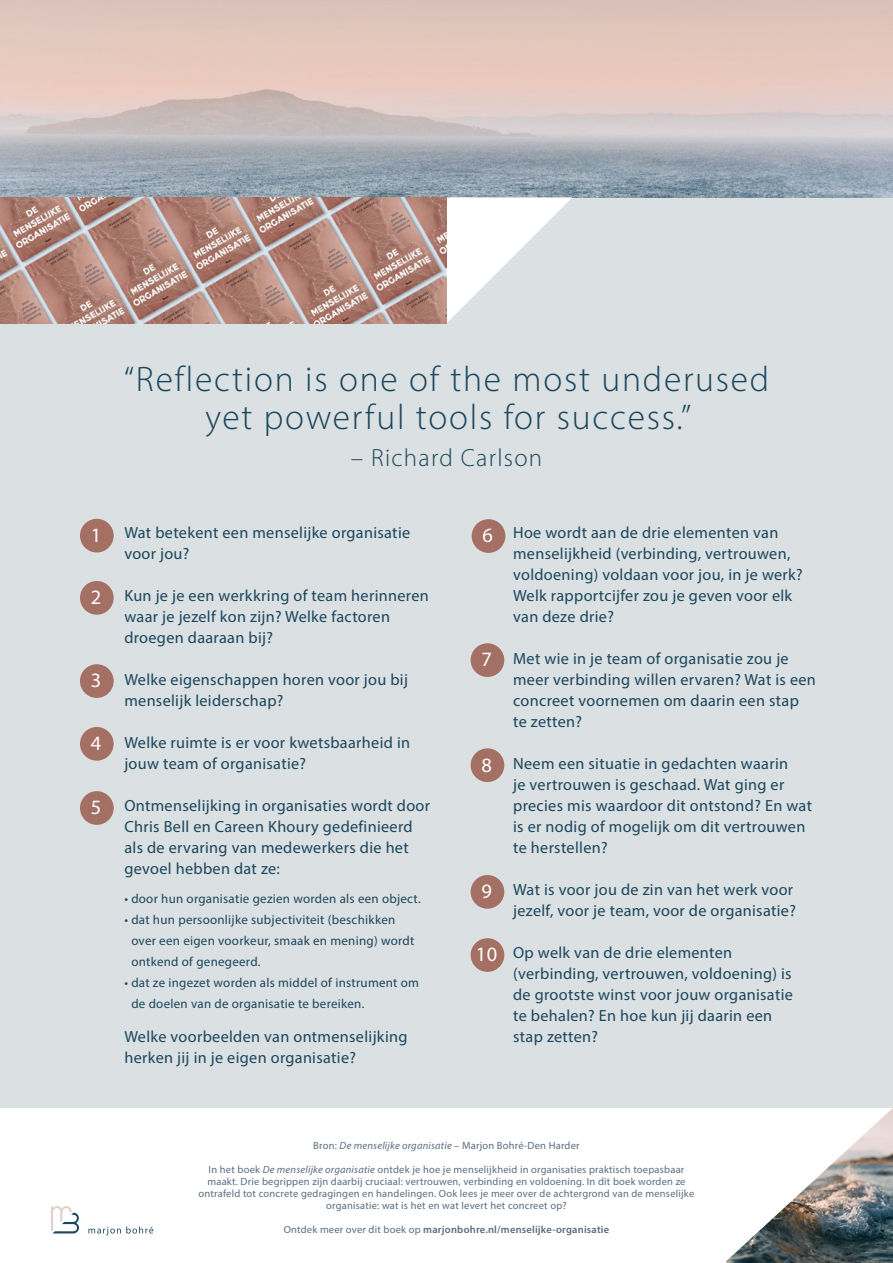
<style>
.page{position:relative;width:893px;height:1263px;background:#fff}
.page>*{position:absolute;margin:0;border:0;box-sizing:border-box;transform-origin:0 0}
.t1{font:300 35.55px "Myriad Pro";letter-spacing:.05em;color:#1b465d}
.t2{font:300 24.9px "Myriad Pro";letter-spacing:.05em;color:#1b465d}
.t3{font:20.4px "Myriad Pro";color:#fff}
.t4{font:16.2px/21px "Myriad Pro";letter-spacing:.02em;color:#1b465d}
.t5{font:13.05px/21px "Myriad Pro";letter-spacing:.02em;color:#1b465d}
.t6{font:10.5px/12px "Myriad Pro";letter-spacing:.02em;color:#596c80;text-align:center}
.t7{font:600 10.5px "Myriad Pro";letter-spacing:.02em;color:#596c80}
.s1{font-style:italic}
.s2{font-weight:400}
</style>
<div class="page">
<div style="left:0;top:197px;width:893px;height:911px;background:#dbe0e2"></div>
<img style="left:0;top:179px;width:893px;height:18px">
<svg style="left:51px;top:1206px;width:28px;height:27px"></svg>
<svg style="left:88px;top:1226px;width:65px;height:9px"></svg>
<div style="left:80px;top:519px;width:34px;height:33px;background:#a47063;border-radius:50%"></div>
<div style="left:80px;top:581px;width:34px;height:34px;background:#a47063;border-radius:50%"></div>
<div style="left:80px;top:664px;width:34px;height:34px;background:#a47063;border-radius:50%"></div>
<div style="left:80px;top:727px;width:34px;height:34px;background:#a47063;border-radius:50%"></div>
<div style="left:80px;top:791px;width:34px;height:34px;background:#a47063;border-radius:50%"></div>
<div style="left:471px;top:938px;width:33px;height:34px;background:#a47063;border-radius:50%"></div>
<div style="left:471px;top:875px;width:33px;height:34px;background:#a47063;border-radius:50%"></div>
<div style="left:471px;top:748px;width:33px;height:34px;background:#a47063;border-radius:50%"></div>
<div style="left:471px;top:643px;width:33px;height:34px;background:#a47063;border-radius:50%"></div>
<div style="left:472px;top:519px;width:33px;height:34px;background:#a47063;border-radius:50%"></div>
<svg style="left:446px;top:197px;width:126px;height:126px"></svg>
<img style="left:0;top:197px;width:446px;height:126px">
<img style="left:726px;top:1108px;width:167px;height:155px">
<svg style="left:0;top:0;width:893px;height:179px;background:#d1c0bd"></svg>
<p class="t1" style="left:124px;top:358px;width:647px">“Reflection is one of the most underused</p>
<p class="t1" style="left:205px;top:395px;width:487px">yet powerful tools for success.”</p>
<p class="t2" style="left:351px;top:443px;width:193px">– Richard Carlson</p>
<p class="t3" style="left:91px;top:522px;width:12px">1</p>
<p class="t3" style="left:91px;top:585px;width:12px">2</p>
<p class="t3" style="left:91px;top:668px;width:12px">3</p>
<p class="t3" style="left:91px;top:731px;width:12px">4</p>
<p class="t3" style="left:91px;top:795px;width:12px">5</p>
<p class="t4" style="left:124px;top:522px;width:287px">Wat betekent een menselijke organisatie voor jou?</p>
<p class="t4" style="left:124px;top:585px;width:306px">Kun je je een werkkring of team herinneren waar je jezelf kon zijn? Welke factoren droegen daaraan bij?</p>
<p class="t4" style="left:124px;top:669px;width:285px">Welke eigenschappen horen voor jou bij menselijk leiderschap?</p>
<p class="t4" style="left:124px;top:732px;width:287px">Welke ruimte is er voor kwetsbaarheid in jouw team of organisatie?</p>
<p class="t4" style="left:124px;top:795px;width:307px">Ontmenselijking in organisaties wordt door Chris Bell en Careen Khoury gedefinieerd als de ervaring van medewerkers die het gevoel hebben dat ze:</p>
<p class="t5" style="left:124px;top:887px;width:298px">• door hun organisatie gezien worden als een object.</p>
<p class="t5" style="left:131px;top:908px;width:285px;text-indent:-7px">• dat hun persoonlijke subjectiviteit (beschikken over een eigen voorkeur, smaak en mening) wordt ontkend of genegeerd.</p>
<p class="t5" style="left:131px;top:971px;width:289px;text-indent:-7px">• dat ze ingezet worden als middel of instrument om de doelen van de organisatie te bereiken.</p>
<p class="t4" style="left:124px;top:1026px;width:285px">Welke voorbeelden van ontmenselijking</p>
<p class="t4" style="left:124px;top:1047px;width:233px">herken jij in je eigen organisatie?</p>
<p class="t3" style="left:482px;top:523px;width:12px">6</p>
<p class="t3" style="left:481px;top:647px;width:12px">7</p>
<p class="t3" style="left:481px;top:752px;width:12px">8</p>
<p class="t3" style="left:481px;top:879px;width:12px">9</p>
<p class="t3" style="left:476px;top:942px;width:23px">10</p>
<p class="t4" style="left:513px;top:522px;width:291px">Hoe wordt aan de drie elementen van menselijkheid (verbinding, vertrouwen, voldoening) voldaan voor jou, in je werk?<br>Welk rapportcijfer zou je geven voor elk van deze drie?</p>
<p class="t4" style="left:513px;top:648px;width:304px">Met wie in je team of organisatie zou je meer verbinding willen ervaren? Wat is een concreet voornemen om daarin een stap te zetten?</p>
<p class="t4" style="left:513px;top:753px;width:300px">Neem een situatie in gedachten waarin<br>je vertrouwen is geschaad. Wat ging er precies mis waardoor dit ontstond? En wat is er nodig of mogelijk om dit vertrouwen te herstellen?</p>
<p class="t4" style="left:513px;top:879px;width:284px">Wat is voor jou de zin van het werk voor jezelf, voor je team, voor de organisatie?</p>
<p class="t4" style="left:513px;top:942px;width:281px">Op welk van de drie elementen (verbinding, vertrouwen, voldoening) is de grootste winst voor jouw organisatie te behalen? En hoe kun jij daarin een stap zetten?</p>
<p class="t6" style="left:313px;top:1139px;width:268px">Bron: <span class="s1">De menselijke organisatie</span> – Marjon Bohré-Den Harder</p>
<p class="t6" style="left:199px;top:1163px;width:497px">In het boek <span class="s1">De menselijke organisatie</span> ontdek je hoe je menselijkheid in organisaties praktisch toepasbaar maakt. Drie begrippen zijn daarbij cruciaal: vertrouwen, verbinding en voldoening. In dit boek worden ze ontrafeld tot concrete gedragingen en handelingen. Ook lees je meer over de achtergrond van de menselijke organisatie: wat is het en wat levert het concreet op?</p>
<p class="t7" style="left:284px;top:1223px;width:327px"><span class="s2">Ontdek meer over dit boek op</span> marjonbohre.nl/menselijke-organisatie</p>
</div>
